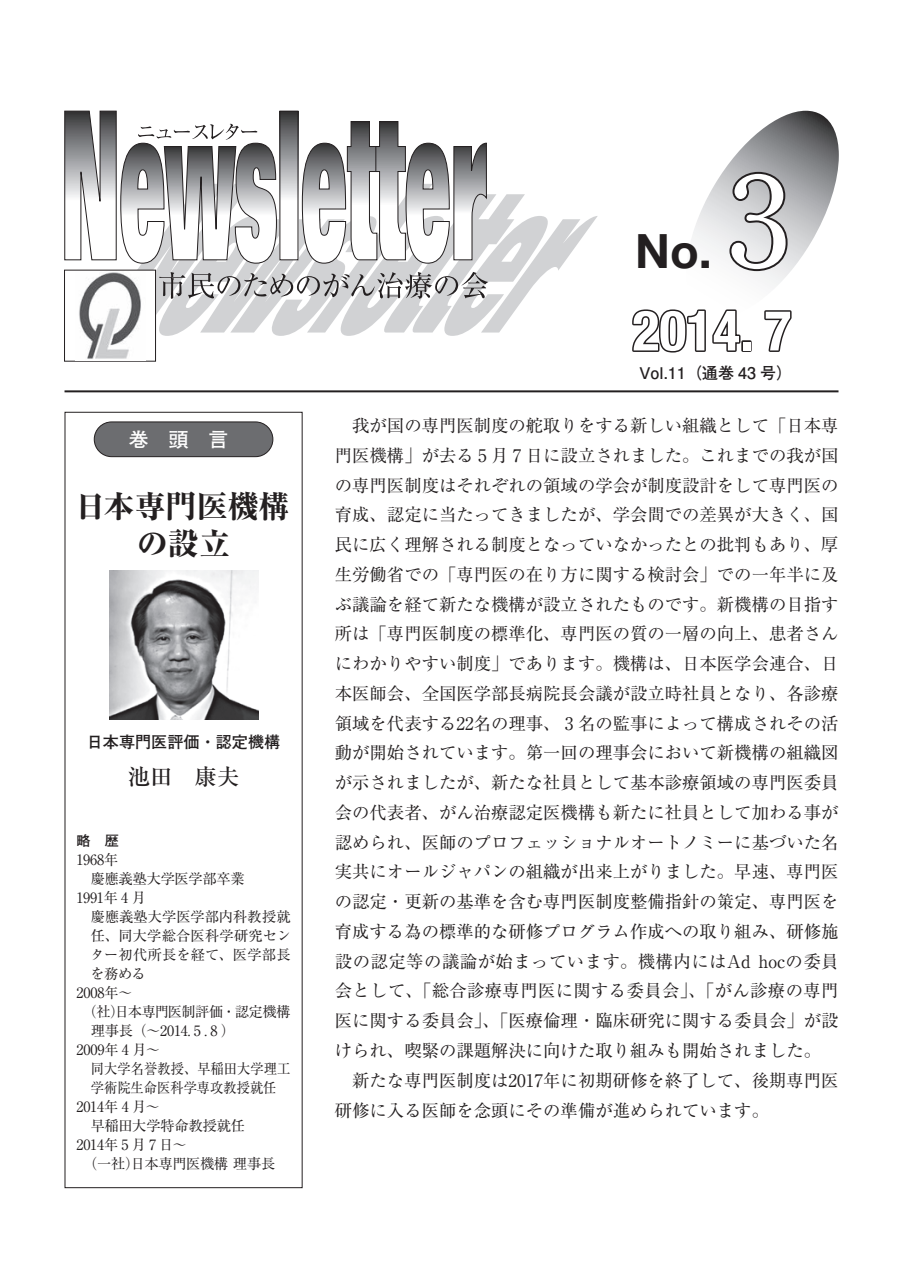
<style>
.page{position:relative;width:903px;height:1275px;background:#fff}
.page>*{position:absolute;margin:0;border:0;box-sizing:border-box;transform-origin:0 0}
.t1{font:700 126.52px "Futo Min A101 Pro";color:#fff}
.t2{font:700 condensed 55.82px "Helvetica Neue";color:#fff}
.t3{font:700 47.07px "Helvetica Neue";color:#231f20}
.t4{font:800 30.97px/37.3px "Ryumin Pro";color:#231f20;text-align:center}
.t5{font:500 22.4px "Ryumin Pro";color:#231f20}
.t6{font:700 19.78px "Futo Go B101 Pro";color:#fff}
.t7{font:17.32px/29.8px "Ryumin Pro";color:#231f20}
.t8{font:700 16.1px "Futo Go B101 Pro";color:#231f20}
.t9{font:14.17px/18.9px "Ryumin Pro";letter-spacing:-.01em;color:#231f20}
.t10{font:14.17px "Ryumin Pro";letter-spacing:-.01em;color:#231f20;scale:.93 1}
.t11{font:14.17px "Ryumin Pro";letter-spacing:-.04em;color:#231f20}
.t12{font:14.17px "Ryumin Pro";letter-spacing:.01em;color:#231f20}
.t13{font:14.17px "Ryumin Pro";letter-spacing:.015em;color:#231f20}
.t14{font:700 14.17px "Futo Go B101 Pro";color:#231f20}
</style>
<div class="page">
<div style="left:94px;top:422px;width:179px;height:35px;background:#6c6d70;border-radius:17px"></div>
<div style="left:94px;top:422px;width:179px;height:35px;border:1px solid #231f20;border-radius:17px"></div>
<svg style="left:64px;top:111px;width:534px;height:225px"></svg>
<div style="left:65px;top:270px;width:91px;height:91px;background:#fff"></div>
<div style="left:64px;top:270px;width:92px;height:92px;border:1px solid #231f20"></div>
<hr style="left:65px;top:390px;width:773px;height:2px;background:#231f20">
<img style="left:75px;top:271px;width:71px;height:88px">
<img style="left:109px;top:570px;width:149px;height:149px">
<svg style="left:632px;top:111px;width:207px;height:242px"></svg>
<p class="t6" style="left:129px;top:423px;width:101px">巻　頭　言</p>
<h3 class="t4" style="left:75px;top:485px;width:216px">日本専門医機構の設立</h3>
<p class="t8" style="left:87px;top:729px;width:195px">日本専門医評価・認定機構</p>
<p class="t5" style="left:128px;top:759px;width:113px">池田　康夫</p>
<p class="t14" style="left:76px;top:829px;width:44px">略　歴</p>
<p class="t9" style="left:76px;top:849px;width:170px">1968年<br>　慶應義塾大学医学部卒業<br>1991年 4 月</p>
<p class="t9" style="left:91px;top:906px;width:201px">慶應義塾大学医学部内科教授就</p>
<p class="t12" style="left:91px;top:924px;width:202px">任、同大学総合医科学研究セン</p>
<p class="t13" style="left:90px;top:943px;width:202px">ター初代所長を経て、医学部長</p>
<p class="t9" style="left:90px;top:963px;width:57px">を務める</p>
<p class="t9" style="left:77px;top:982px;width:57px">2008年〜</p>
<p class="t11" style="left:83px;top:1000px;width:210px">（社）日本専門医制評価・認定機構</p>
<p class="t9" style="left:77px;top:1020px;width:160px">　理事長（〜2014. 5 . 8 ）</p>
<p class="t9" style="left:77px;top:1039px;width:85px">2009年 4 月〜</p>
<p class="t10" style="left:91px;top:1057px;width:216px">同大学名誉教授、早稲田大学理工</p>
<p class="t10" style="left:91px;top:1076px;width:201px">学術院生命医科学専攻教授就任</p>
<p class="t9" style="left:77px;top:1096px;width:85px">2014年 4 月〜</p>
<p class="t9" style="left:77px;top:1115px;width:170px">　早稲田大学特命教授就任</p>
<p class="t9" style="left:77px;top:1134px;width:112px">2014年 5 月 7 日〜</p>
<p class="t9" style="left:77px;top:1153px;width:200px">　（一社）日本専門医機構 理事長</p>
<h3 class="t3" style="left:635px;top:222px;width:78px">No.</h3>
<h1 class="t1" style="left:725px;top:121px;width:69px">3</h1>
<h2 class="t2" style="left:633px;top:297px;width:160px">2014. 7</h2>
<p class="t8" style="left:639px;top:360px;width:154px">Vol.11（通巻 43 号）</p>
<p class="t7" style="left:335px;top:409px;width:505px">　我が国の専門医制度の舵取りをする新しい組織として「日本専門医機構」が去る 5 月 7 日に設立されました。これまでの我が国の専門医制度はそれぞれの領域の学会が制度設計をして専門医の育成、認定に当たってきましたが、学会間での差異が大きく、国民に広く理解される制度となっていなかったとの批判もあり、厚生労働省での「専門医の在り方に関する検討会」での一年半に及ぶ議論を経て新たな機構が設立されたものです。新機構の目指す所は「専門医制度の標準化、専門医の質の一層の向上、患者さんにわかりやすい制度」であります。機構は、日本医学会連合、日本医師会、全国医学部長病院長会議が設立時社員となり、各診療領域を代表する22名の理事、 3 名の監事によって構成されその活動が開始されています。第一回の理事会において新機構の組織図が示されましたが、新たな社員として基本診療領域の専門医委員会の代表者、がん治療認定医機構も新たに社員として加わる事が認められ、医師のプロフェッショナルオートノミーに基づいた名実共にオールジャパンの組織が出来上がりました。早速、専門医の認定・更新の基準を含む専門医制度整備指針の策定、専門医を育成する為の標準的な研修プログラム作成への取り組み、研修施設の認定等の議論が始まっています。機構内にはAd hocの委員会として、「総合診療専門医に関する委員会」、「がん診療の専門医に関する委員会」、「医療倫理・臨床研究に関する委員会」が設けられ、喫緊の課題解決に向けた取り組みも開始されました。　新たな専門医制度は2017年に初期研修を終了して、後期専門医研修に入る医師を念頭にその準備が進められています。</p>
</div>
